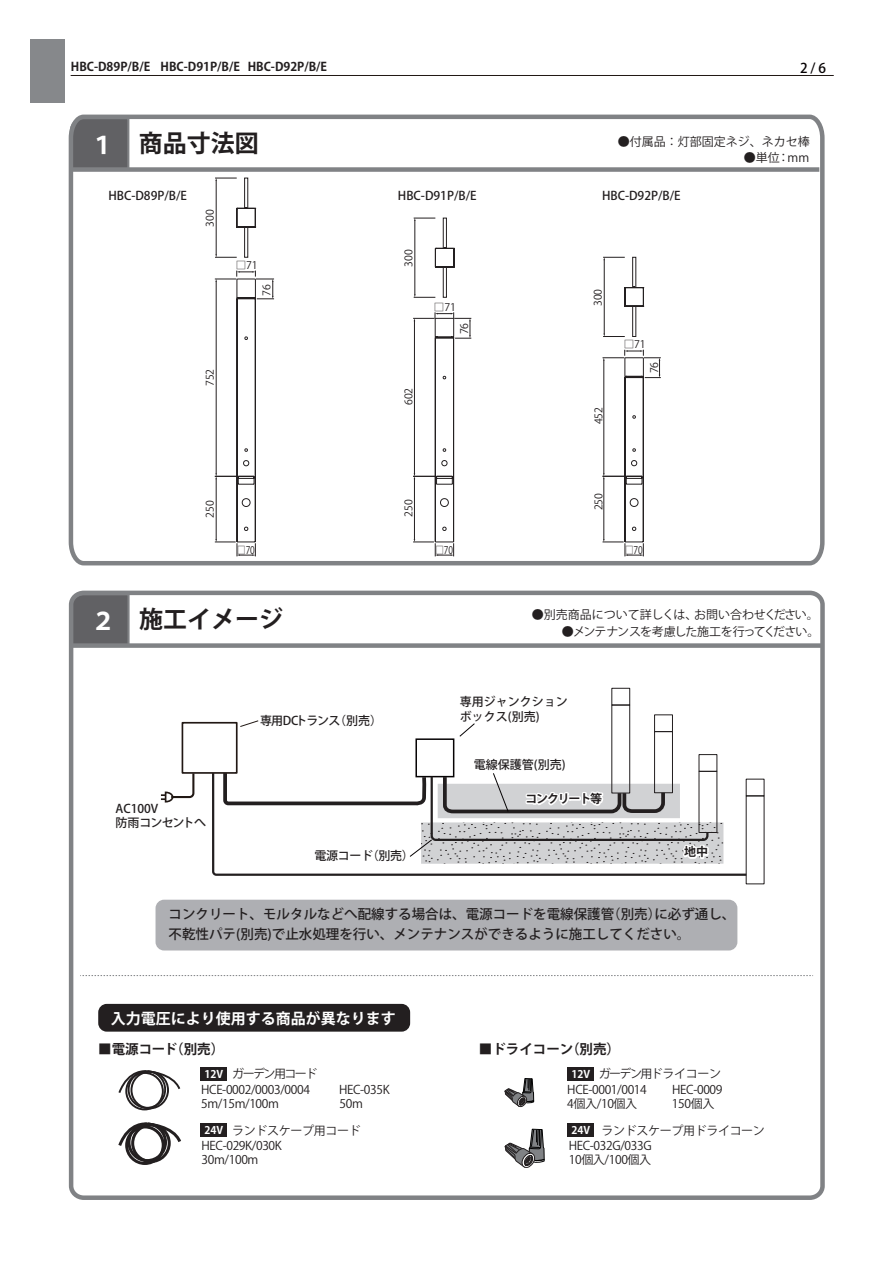
<style>
.page{position:relative;width:893px;height:1263px;background:#fff}
.page>*{position:absolute;margin:0;border:0;box-sizing:border-box;transform-origin:0 0}
.t1{font:700 24px "Koz Go Pro";color:#231f20}
.t2{font:700 24px "Koz Go Pro";color:#fff}
.t3{font:700 15px "Koz Go Pro";color:#fff}
.t4{font:500 13.5px/19.5px "Koz Go Pro";color:#231f20}
.t5{font:700 13.5px "Koz Go Pro";color:#231f20}
.t6{font:500 13.5px "Koz Go Pro";color:#070304}
.t7{font:12px/14.4px "Koz Go Pro";letter-spacing:-.03em;color:#231f20}
.t8{font:500 12px/15px "Koz Go Pro";color:#231f20}
.t9{font:12px "Koz Go Pro";color:#231f20}
.t10{font:700 12px "Koz Go Pro";color:#231f20}
.t11{font:12px "Koz Go Pro";letter-spacing:-.08em;color:#231f20}
.t12{font:500 12px "Koz Go Pro";letter-spacing:-.08em;color:#231f20}
.t13{font:12px "Koz Go Pro";letter-spacing:-.13em;color:#231f20}
.t14{font:700 12px "Koz Go Pro";letter-spacing:-.1em;color:#231f20}
.t15{font:10.5px "Koz Go Pr 6 N";color:#231f20}
.t16{font:700 10.5px "Koz Go Pro";color:#fff}
.t17{font:10.5px "Koz Go Pr 6 N";color:#231f20;scale:.8 1}
</style>
<div class="page">
<div style="left:30px;top:39px;width:34px;height:64px;background:#86888b"></div>
<hr style="left:71px;top:75px;width:763px;height:1px;background:#211814">
<svg style="left:68px;top:114px;width:757px;height:452px"></svg>
<div style="left:71px;top:167px;width:748px;height:5px;background:#808285"></div>
<div style="left:654px;top:715px;width:19px;height:17px;border:1px solid #231f20"></div>
<div style="left:612px;top:688px;width:18px;height:17px;border:1px solid #231f20"></div>
<div style="left:654px;top:731px;width:19px;height:62px;border:1px solid #231f20"></div>
<div style="left:699px;top:754px;width:18px;height:17px;border:1px solid #231f20"></div>
<div style="left:612px;top:705px;width:18px;height:88px;border:1px solid #231f20"></div>
<div style="left:746px;top:779px;width:18px;height:17px;border:1px solid #231f20"></div>
<div style="left:74px;top:596px;width:56px;height:47px;background:#616164"></div>
<div style="left:69px;top:591px;width:756px;height:609px;border:4px solid #808285;border-radius:12px"></div>
<div style="left:73px;top:643px;width:748px;height:5px;background:#808285"></div>
<div style="left:156px;top:900px;width:581px;height:50px;background:#aeafb3;border-radius:9px"></div>
<svg style="left:80px;top:975px;width:733px;height:1px"></svg>
<div style="left:415px;top:738px;width:39px;height:39px;border:2px solid #060304"></div>
<svg style="left:459px;top:723px;width:16px;height:14px"></svg>
<svg style="left:212px;top:771px;width:537px;height:106px"></svg>
<svg style="left:161px;top:771px;width:34px;height:32px"></svg>
<div style="left:182px;top:722px;width:56px;height:52px;border:2px solid #211814"></div>
<svg style="left:240px;top:720px;width:19px;height:7px"></svg>
<svg style="left:221px;top:769px;width:489px;height:91px"></svg>
<svg style="left:236px;top:207px;width:20px;height:20px"></svg>
<svg style="left:215px;top:271px;width:59px;height:285px"></svg>
<svg style="left:413px;top:312px;width:58px;height:244px"></svg>
<svg style="left:602px;top:350px;width:59px;height:206px"></svg>
<hr style="left:216px;top:180px;width:1px;height:75px;background:#231f20">
<svg style="left:215px;top:178px;width:22px;height:3px"></svg>
<svg style="left:215px;top:254px;width:22px;height:4px"></svg>
<div style="left:443px;top:267px;width:4px;height:30px;border:1px solid #231f20"></div>
<div style="left:443px;top:218px;width:4px;height:30px;border:1px solid #231f20"></div>
<svg style="left:435px;top:247px;width:19px;height:20px"></svg>
<hr style="left:415px;top:220px;width:1px;height:75px;background:#231f20">
<svg style="left:414px;top:218px;width:21px;height:3px"></svg>
<svg style="left:414px;top:294px;width:21px;height:4px"></svg>
<div style="left:632px;top:306px;width:4px;height:31px;border:1px solid #231f20"></div>
<div style="left:632px;top:257px;width:4px;height:31px;border:1px solid #231f20"></div>
<svg style="left:624px;top:287px;width:20px;height:20px"></svg>
<hr style="left:604px;top:260px;width:1px;height:74px;background:#231f20">
<svg style="left:603px;top:257px;width:22px;height:3px"></svg>
<svg style="left:603px;top:334px;width:22px;height:3px"></svg>
<div style="left:98px;top:1004px;width:312px;height:28px;background:#231f20;border-radius:9px"></div>
<svg style="left:504px;top:1078px;width:30px;height:30px"></svg>
<svg style="left:505px;top:1129px;width:40px;height:39px"></svg>
<div style="left:201px;top:1067px;width:26px;height:13px;background:#231f20"></div>
<div style="left:201px;top:1124px;width:26px;height:13px;background:#231f20"></div>
<div style="left:568px;top:1067px;width:26px;height:13px;background:#231f20"></div>
<div style="left:568px;top:1124px;width:26px;height:13px;background:#231f20"></div>
<div style="left:128px;top:1070px;width:38px;height:39px;border:2px solid #231f20;border-radius:50%"></div>
<div style="left:125px;top:1072px;width:39px;height:38px;border:2px solid #231f20;border-radius:50%"></div>
<div style="left:130px;top:1071px;width:39px;height:38px;border:2px solid #231f20;border-radius:50%"></div>
<svg style="left:118px;top:1070px;width:63px;height:25px"></svg>
<div style="left:127px;top:1122px;width:40px;height:40px;border:3px solid #231f20;border-radius:50%"></div>
<div style="left:125px;top:1125px;width:40px;height:40px;border:3px solid #231f20;border-radius:50%"></div>
<div style="left:131px;top:1123px;width:40px;height:40px;border:3px solid #231f20;border-radius:50%"></div>
<svg style="left:118px;top:1122px;width:63px;height:27px"></svg>
<p class="t10" style="left:71px;top:59px;width:258px">HBC-D89P/B/E HBC-D91P/B/E HBC-D92P/B/E</p>
<p class="t6" style="left:800px;top:59px;width:28px">2 / 6</p>
<h1 class="t2" style="left:90px;top:130px;width:26px">１</h1>
<h1 class="t1" style="left:139px;top:127px;width:121px">商品寸法図</h1>
<p class="t9" style="left:618px;top:134px;width:193px">●付属品：灯部固定ネジ、ネカセ棒</p>
<p class="t7" style="left:744px;top:151px;width:67px">●単位：mm</p>
<p class="t8" style="left:108px;top:188px;width:80px">HBC-D89P/B/E</p>
<p class="t8" style="left:398px;top:188px;width:80px">HBC-D91P/B/E</p>
<p class="t8" style="left:602px;top:188px;width:80px">HBC-D92P/B/E</p>
<p class="t15" style="left:204px;top:227px;width:19px;rotate:-90deg">300</p>
<p class="t15" style="left:236px;top:259px;width:24px">□71</p>
<p class="t15" style="left:261px;top:296px;width:13px;rotate:-90deg">76</p>
<p class="t15" style="left:204px;top:386px;width:19px;rotate:-90deg">752</p>
<p class="t15" style="left:403px;top:267px;width:19px;rotate:-90deg">300</p>
<p class="t15" style="left:403px;top:405px;width:19px;rotate:-90deg">602</p>
<p class="t15" style="left:434px;top:301px;width:24px">□71</p>
<p class="t15" style="left:458px;top:334px;width:13px;rotate:-90deg">76</p>
<p class="t15" style="left:592px;top:306px;width:19px;rotate:-90deg">300</p>
<p class="t15" style="left:593px;top:424px;width:19px;rotate:-90deg">452</p>
<p class="t15" style="left:624px;top:338px;width:24px">□71</p>
<p class="t15" style="left:648px;top:373px;width:13px;rotate:-90deg">76</p>
<h1 class="t2" style="left:91px;top:606px;width:25px">２</h1>
<p class="t15" style="left:204px;top:518px;width:19px;rotate:-90deg">250</p>
<p class="t17" style="left:237px;top:544px;width:24px">□70</p>
<h1 class="t1" style="left:139px;top:603px;width:145px">施工イメージ</h1>
<p class="t15" style="left:403px;top:517px;width:19px;rotate:-90deg">250</p>
<p class="t8" style="left:115px;top:802px;width:92px;line-height:14.2px">AC100V<br>防雨コンセントへ</p>
<p class="t12" style="left:260px;top:713px;width:123px">専用DCトランス（別売）</p>
<p class="t8" style="left:314px;top:849px;width:101px">電源コード（別売）</p>
<p class="t17" style="left:436px;top:544px;width:24px">□70</p>
<p class="t15" style="left:593px;top:510px;width:19px;rotate:-90deg">250</p>
<p class="t17" style="left:625px;top:544px;width:24px">□70</p>
<p class="t9" style="left:532px;top:607px;width:289px">●別売商品について詳しくは、お問い合わせください。</p>
<p class="t11" style="left:562px;top:624px;width:259px">●メンテナンスを考慮した施工を行ってください。</p>
<p class="t8" style="left:460px;top:694px;width:109px">専用ジャンクションボックス(別売)</p>
<p class="t8" style="left:474px;top:757px;width:93px">電線保護管(別売)</p>
<p class="t14" style="left:525px;top:791px;width:78px">コンクリート等</p>
<p class="t10" style="left:684px;top:844px;width:25px">地中</p>
<p class="t4" style="left:169px;top:905px;width:568px">コンクリート、モルタルなどへ配線する場合は、電源コードを電線保護管（別売）に必ず通し、不乾性パテ(別売)で止水処理を行い、メンテナンスができるように施工してください。</p>
<p class="t3" style="left:111px;top:1008px;width:286px">入力電圧により使用する商品が異なります</p>
<p class="t5" style="left:98px;top:1040px;width:128px">■電源コード（別売）</p>
<p class="t5" style="left:479px;top:1040px;width:143px">■ドライコーン（別売）</p>
<p class="t7" style="left:201px;top:1083px;width:110px">HCE-0002/0003/0004</p>
<p class="t7" style="left:339px;top:1083px;width:52px">HEC-035K</p>
<p class="t7" style="left:201px;top:1097px;width:79px">5m/15m/100m</p>
<p class="t7" style="left:311px;top:1097px;width:53px">　 　50m</p>
<p class="t13" style="left:232px;top:1066px;width:87px">ガーデン用コード</p>
<p class="t11" style="left:599px;top:1066px;width:124px">ガーデン用ドライコーン</p>
<p class="t16" style="left:204px;top:1067px;width:20px">12V</p>
<p class="t16" style="left:571px;top:1067px;width:20px">12V</p>
<p class="t7" style="left:567px;top:1083px;width:157px">HCE-0001/0014　 　HEC-0009<br>4個入/10個入　　　150個入</p>
<p class="t7" style="left:569px;top:1138px;width:84px">HEC-032G/033G<br>10個入/100個入</p>
<p class="t7" style="left:232px;top:1124px;width:130px">ランドスケープ用コード</p>
<p class="t7" style="left:601px;top:1124px;width:165px">ランドスケープ用ドライコーン</p>
<p class="t16" style="left:204px;top:1124px;width:20px">24V</p>
<p class="t16" style="left:571px;top:1124px;width:20px">24V</p>
<p class="t7" style="left:202px;top:1138px;width:82px">HEC-029K/030K<br>30m/100m</p>
</div>
